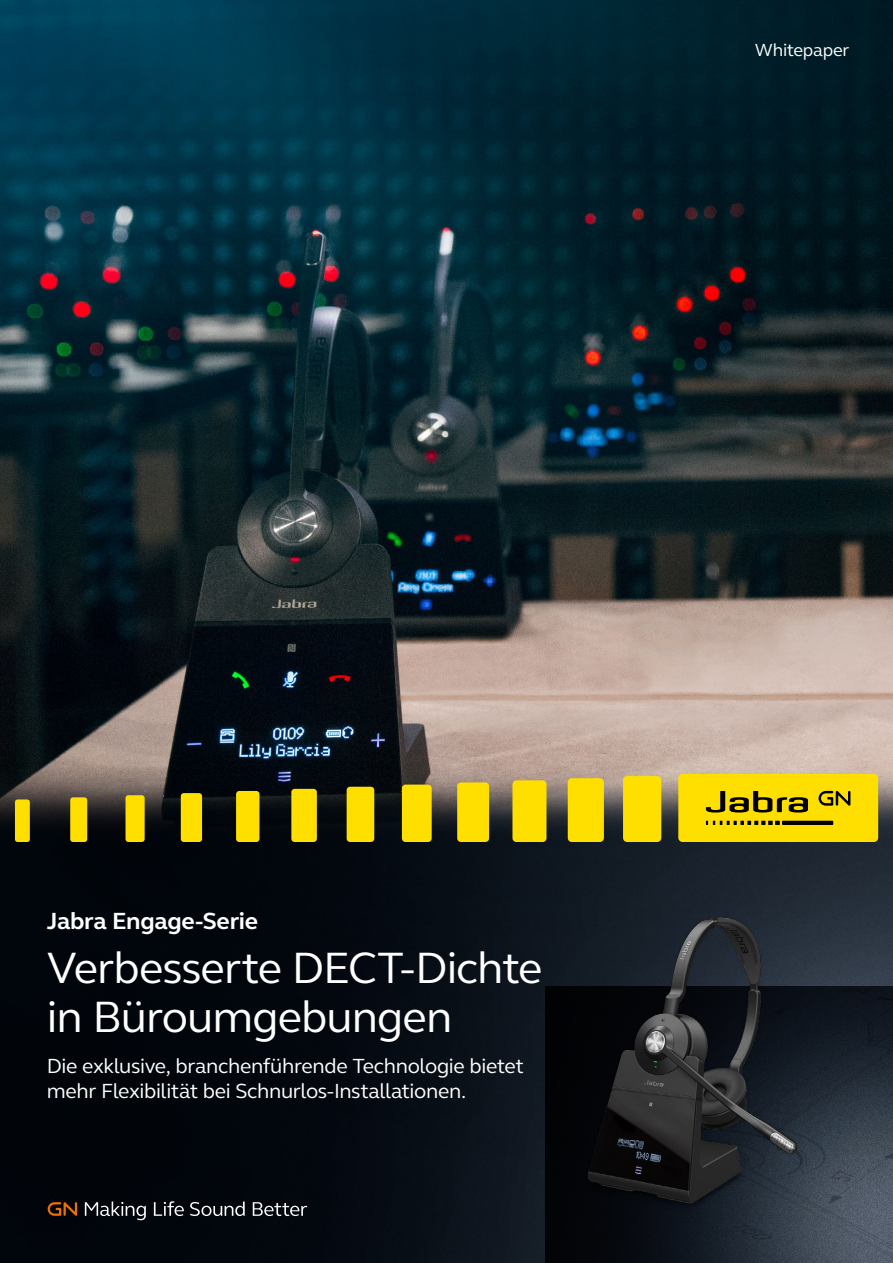
<style>
.page{position:relative;width:893px;height:1263px;background:#fff}
.page>*{position:absolute;margin:0;border:0;box-sizing:border-box;transform-origin:0 0}
.t1{font:45px/49.5px "GN Elliot";letter-spacing:-.02em;color:#fff}
.t2{font:700 24px "GN Elliot";letter-spacing:-.015em;color:#fff}
.t3{font:21px/25.5px "GN Elliot";letter-spacing:-.015em;color:#fff}
.t4{font:18px "GN Elliot";letter-spacing:-.015em;color:#fff}
</style>
<div class="page">
<img style="left:0;top:0;width:893px;height:311px">
<img style="left:0;top:311px;width:893px;height:952px">
<svg style="left:545px;top:986px;width:348px;height:277px;background:#28303a"></svg>
<img style="left:534px;top:890px;width:272px;height:332px">
<svg style="left:47px;top:1202px;width:30px;height:14px"></svg>
<svg style="left:85px;top:1201px;width:61px;height:19px"></svg>
<svg style="left:154px;top:1201px;width:30px;height:15px"></svg>
<svg style="left:190px;top:1201px;width:55px;height:15px"></svg>
<svg style="left:253px;top:1202px;width:54px;height:14px"></svg>
<div style="left:15px;top:799px;width:15px;height:43px;background:#ffdf00;border-radius:3px"></div>
<div style="left:70px;top:797px;width:17px;height:45px;background:#ffdf00;border-radius:3px"></div>
<div style="left:126px;top:795px;width:19px;height:47px;background:#ffdf00;border-radius:3px"></div>
<div style="left:181px;top:793px;width:21px;height:49px;background:#ffdf00;border-radius:3px"></div>
<div style="left:236px;top:791px;width:23px;height:51px;background:#ffdf00;border-radius:3px"></div>
<div style="left:291px;top:789px;width:26px;height:53px;background:#ffdf00;border-radius:3px"></div>
<div style="left:347px;top:787px;width:27px;height:55px;background:#ffdf00;border-radius:3px"></div>
<div style="left:402px;top:784px;width:30px;height:58px;background:#ffdf00;border-radius:4px"></div>
<div style="left:457px;top:782px;width:32px;height:60px;background:#ffdf00;border-radius:4px"></div>
<div style="left:512px;top:780px;width:34px;height:62px;background:#ffdf00;border-radius:4px"></div>
<div style="left:568px;top:778px;width:36px;height:64px;background:#ffdf00;border-radius:4px"></div>
<div style="left:623px;top:776px;width:38px;height:66px;background:#ffdf00;border-radius:4px"></div>
<div style="left:678px;top:774px;width:200px;height:68px;background:#ffdf00;border-radius:4px"></div>
<svg style="left:706px;top:791px;width:102px;height:21px"></svg>
<svg style="left:706px;top:821px;width:74px;height:4px"></svg>
<hr style="left:782px;top:821px;width:51px;height:4px;background:#000">
<svg style="left:818px;top:791px;width:32px;height:15px"></svg>
<p class="t4" style="left:755px;top:38px;width:96px">Whitepaper</p>
<p class="t2" style="left:47px;top:904px;width:213px">Jabra Engage-Serie</p>
<p class="t1" style="left:47px;top:941px;width:497px">Verbesserte DECT-Dichte in Büroumgebungen</p>
<p class="t3" style="left:47px;top:1052px;width:479px">Die exklusive, branchenführende Technologie bietet mehr Flexibilität bei Schnurlos-Installationen.</p>
</div>
